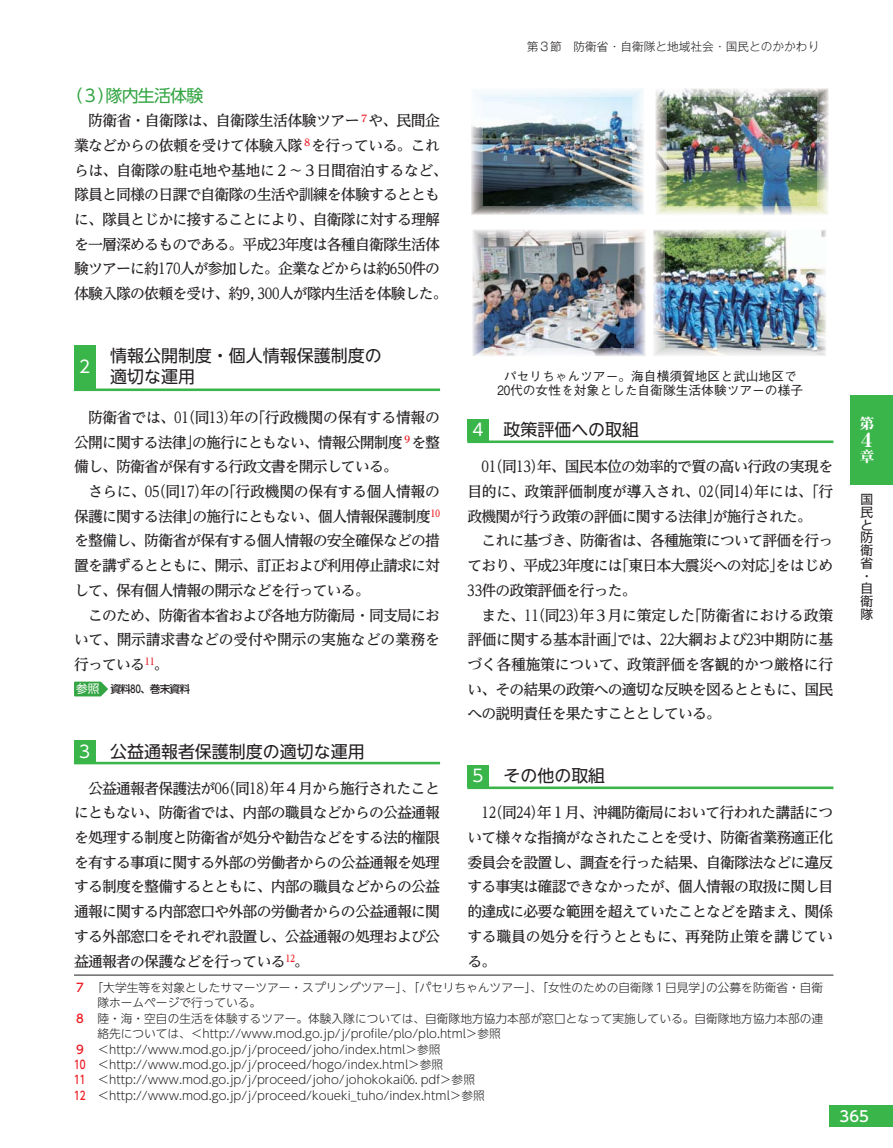
<style>
.page{position:relative;width:893px;height:1148px;background:#fff}
.page>*{position:absolute;margin:0;border:0;box-sizing:border-box;transform-origin:0 0}
.t1{font:19.2px "Ryumin Pr 5 Heavy 90 msp RKSJ H";color:#fff}
.t2{font:16.95px/21.1px "UD Shin Go NT Pro Regular 90 msp RKSJ H";color:#231f20}
.t3{font:16.95px "UD Shin Go NT Pro Regular 90 msp RKSJ H";letter-spacing:-.045em;color:#33a543}
.t4{font:16.95px "UD Shin Go NT Pro Regular 90 msp RKSJ H";color:#fff}
.t5{font:14.85px/24.8px "UD Reimin Pro Medium 90 msp RKSJ H";letter-spacing:-.055em;color:#231f20;text-align:justify}
.t6{font:14.85px/24.8px "UD Reimin Pro Medium 90 msp RKSJ H";letter-spacing:-.055em;color:#231f20;text-align:justify;scale:.82 1}
.t7{font:14.85px "UD Shin Go NT Pro Medium 90 msp RKSJ H";color:#fff}
.t8{font:14.85px "Ryumin Pr 5 Heavy 90 msp RKSJ H";color:#fff}
.t9{font:12.75px/13.8px "Gothic BBB Pr 5 Medium 90 msp RKSJ H";color:#231f20;text-align:center}
.t10{font:12.75px/12.8px "Shin Go Pr 5 Regular 90 msp RKSJ H";color:#231f20;text-align:justify}
.t11{font:11.7px "UD Shin Go NT Pro Light 90 msp RKSJ H";color:#231f20}
.t12{font:11.7px "Gothic MB101 Pr 5 Light 90 msp RKSJ H";color:#231f20}
.t13{font:10.65px "UD Shin Go NT Pro Medium 90 msp RKSJ H";letter-spacing:-.075em;color:#231f20}
.s1{font-family:"UD Shin Go NT Pro Regular 90 msp RKSJ H";font-size:11.7px;color:#fff}
.s2{color:#fff}
.s3{font-family:"UD Shin Go NT Pro Medium 90 msp RKSJ H";color:#ed1c24}
</style>
<div class="page">
<img style="left:656px;top:232px;width:166px;height:121px">
<img style="left:659px;top:234px;width:161px;height:118px">
<img style="left:661px;top:236px;width:156px;height:114px">
<img style="left:664px;top:238px;width:151px;height:110px">
<img style="left:665px;top:239px;width:148px;height:108px">
<img style="left:475px;top:232px;width:167px;height:122px">
<img style="left:476px;top:233px;width:165px;height:120px">
<img style="left:478px;top:233px;width:162px;height:119px">
<img style="left:481px;top:236px;width:155px;height:113px">
<img style="left:483px;top:238px;width:151px;height:110px">
<img style="left:485px;top:238px;width:148px;height:109px">
<img style="left:658px;top:91px;width:167px;height:122px">
<img style="left:659px;top:92px;width:165px;height:120px">
<img style="left:661px;top:92px;width:162px;height:119px">
<img style="left:663px;top:94px;width:157px;height:115px">
<img style="left:664px;top:95px;width:155px;height:113px">
<img style="left:666px;top:97px;width:151px;height:110px">
<img style="left:668px;top:97px;width:148px;height:109px">
<img style="left:475px;top:91px;width:164px;height:121px">
<img style="left:476px;top:92px;width:162px;height:119px">
<img style="left:478px;top:93px;width:159px;height:117px">
<img style="left:479px;top:94px;width:156px;height:114px">
<img style="left:482px;top:96px;width:151px;height:111px">
<img style="left:483px;top:97px;width:148px;height:109px">
<hr style="left:74px;top:974px;width:759px;height:1px;background:#231f20">
<hr style="left:74px;top:388px;width:366px;height:3px;background:#39b54a">
<div style="left:74px;top:345px;width:21px;height:45px;background:#39b54a"></div>
<hr style="left:74px;top:761px;width:366px;height:3px;background:#39b54a">
<div style="left:74px;top:740px;width:21px;height:22px;background:#39b54a"></div>
<hr style="left:467px;top:440px;width:366px;height:3px;background:#39b54a">
<div style="left:467px;top:419px;width:21px;height:21px;background:#39b54a"></div>
<hr style="left:467px;top:786px;width:366px;height:3px;background:#39b54a">
<div style="left:467px;top:765px;width:21px;height:21px;background:#39b54a"></div>
<svg style="left:74px;top:681px;width:34px;height:15px"></svg>
<div style="left:829px;top:1105px;width:63px;height:21px;background:#39b54a"></div>
<div style="left:850px;top:395px;width:42px;height:89px;background:#39b54a"></div>
<p class="t3" style="left:66px;top:89px;width:139px">（３）隊内生活体験</p>
<p class="t5" style="left:74px;top:110px;width:375px;text-align:center">防衛省・自衛隊は、自衛隊生活体験ツアー<sup>７</sup>や、民間企<br>業などからの依頼を受けて体験入隊<sup>８</sup>を行っている。これらは、自衛隊の駐屯地や基地に２～３日間宿泊するなど、隊員と同様の日課で自衛隊の生活や訓練を体験するとともに、隊員とじかに接することにより、自衛隊に対する理解を一層深めるものである。平成２３年度は各種自衛隊生活体験ツアーに約１７０人が参加した。企業などからは約６５０件の体験入隊の依頼を受け、約９，３００人が隊内生活を体験した。</p>
<p class="t4" style="left:76px;top:360px;width:18px">２</p>
<p class="t2" style="left:110px;top:347px;width:273px">情報公開制度・個人情報保護制度の適切な運用</p>
<p class="t5" style="left:74px;top:407px;width:367px;text-indent:14px">防衛省では、０１（同１３）年の「行政機関の保有する情報の公開に関する法律」の施行にともない、情報公開制度<sup>９</sup>を整備し、防衛省が保有する行政文書を開示している。</p>
<p class="t5" style="left:74px;top:481px;width:369px;text-indent:14px">さらに、０５（同１７）年の「行政機関の保有する個人情報の保護に関する法律」の施行にともない、個人情報保護制度<sup>１０</sup>を整備し、防衛省が保有する個人情報の安全確保などの措置を講ずるとともに、開示、訂正および利用停止請求に対して、保有個人情報の開示などを行っている。</p>
<p class="t5" style="left:74px;top:604px;width:367px;text-indent:14px">このため、防衛省本省および各地方防衛局・同支局において、開示請求書などの受付や開示の実施などの業務を行っている<sup>１１</sup>。</p>
<p class="t13" style="left:76px;top:685px;width:115px"><span class="s1">参照</span> 資料８０、巻末資料</p>
<p class="t12" style="left:526px;top:43px;width:294px">第３節 防衛省・自衛隊と地域社会・国民とのかかわり</p>
<p class="t9" style="left:495px;top:371px;width:309px">パセリちゃんツアー。海自横須賀地区と武山地区で<br>２０代の女性を対象とした自衛隊生活体験ツアーの様子</p>
<p class="t2" style="left:469px;top:422px;width:171px"><span class="s2">４</span> 政策評価への取組</p>
<p class="t6" style="left:467px;top:456px;width:448px;text-indent:12px">０１（同１３）年、国民本位の効率的で質の高い行政の実現を目的に、政策評価制度が導入され、０２（同１４）年には、「行政機関が行う政策の評価に関する法律」が施行された。</p>
<p class="t5" style="left:465px;top:530px;width:370px;text-indent:16px">これに基づき、防衛省は、各種施策について評価を行っており、平成２３年度には「東日本大震災への対応」をはじめ３３件の政策評価を行った。</p>
<p class="t5" style="left:467px;top:604px;width:367px;text-indent:14px">また、１１（同２３）年３月に策定した「防衛省における政策評価に関する基本計画」では、２２大綱および２３中期防に基づく各種施策について、政策評価を客観的かつ厳格に行い、その結果の政策への適切な反映を図るとともに、国民への説明責任を果たすこととしている。</p>
<p class="t2" style="left:76px;top:743px;width:290px"><span class="s2">３</span> 公益通報者保護制度の適切な運用</p>
<p class="t5" style="left:74px;top:777px;width:367px;text-indent:14px">公益通報者保護法が０６（同１８）年４月から施行されたことにともない、防衛省では、内部の職員などからの公益通報を処理する制度と防衛省が処分や勧告などをする法的権限を有する事項に関する外部の労働者からの公益通報を処理する制度を整備するとともに、内部の職員などからの公益通報に関する内部窓口や外部の労働者からの公益通報に関する外部窓口をそれぞれ設置し、公益通報の処理および公益通報者の保護などを行っている<sup>１２</sup>。</p>
<p class="t2" style="left:469px;top:767px;width:137px"><span class="s2">５</span> その他の取組</p>
<p class="t6" style="left:467px;top:802px;width:448px;text-indent:12px">１２（同２４）年１月、沖縄防衛局において行われた講話について様々な指摘がなされたことを受け、防衛省業務適正化委員会を設置し、調査を行った結果、自衛隊法などに違反する事実は確認できなかったが、個人情報の取扱に関し目的達成に必要な範囲を超えていたことなどを踏まえ、関係する職員の処分を行うとともに、再発防止策を講じている。</p>
<p class="t11" style="left:74px;top:983px;width:750px"><span class="s3">７</span>「大学生等を対象としたサマーツアー・スプリングツアー」、「パセリちゃんツアー」、「女性のための自衛隊１日見学」の公募を防衛省・自衛</p>
<p class="t11" style="left:97px;top:998px;width:165px">隊ホームページで行っている。</p>
<p class="t11" style="left:74px;top:1013px;width:750px"><span class="s3">８</span> 陸・海・空自の生活を体験するツアー。体験入隊については、自衛隊地方協力本部が窓口となって実施している。自衛隊地方協力本部の連</p>
<p class="t11" style="left:97px;top:1029px;width:405px">絡先については、＜http://www.mod.go.jp/j/profile/plo/plo.html＞参照</p>
<p class="t11" style="left:74px;top:1044px;width:368px"><span class="s3">９</span> ＜http://www.mod.go.jp/j/proceed/joho/index.html＞参照</p>
<p class="t11" style="left:72px;top:1060px;width:372px"><span class="s3">１０</span> ＜http://www.mod.go.jp/j/proceed/hogo/index.html＞参照</p>
<p class="t11" style="left:72px;top:1075px;width:404px"><span class="s3">１１</span> ＜http://www.mod.go.jp/j/proceed/joho/johokokai０６．pdf＞参照</p>
<p class="t11" style="left:72px;top:1091px;width:414px"><span class="s3">１２</span> ＜http://www.mod.go.jp/j/proceed/koueki_tuho/index.html＞参照</p>
<p class="t8" style="left:859px;top:418px;width:16px">第</p>
<p class="t1" style="left:857px;top:432px;width:21px">４</p>
<p class="t8" style="left:859px;top:450px;width:16px">章</p>
<p class="t10" style="left:860px;top:494px;width:14px">国民と防衛省・自衛隊</p>
<p class="t7" style="left:839px;top:1110px;width:31px">365</p>
</div>
